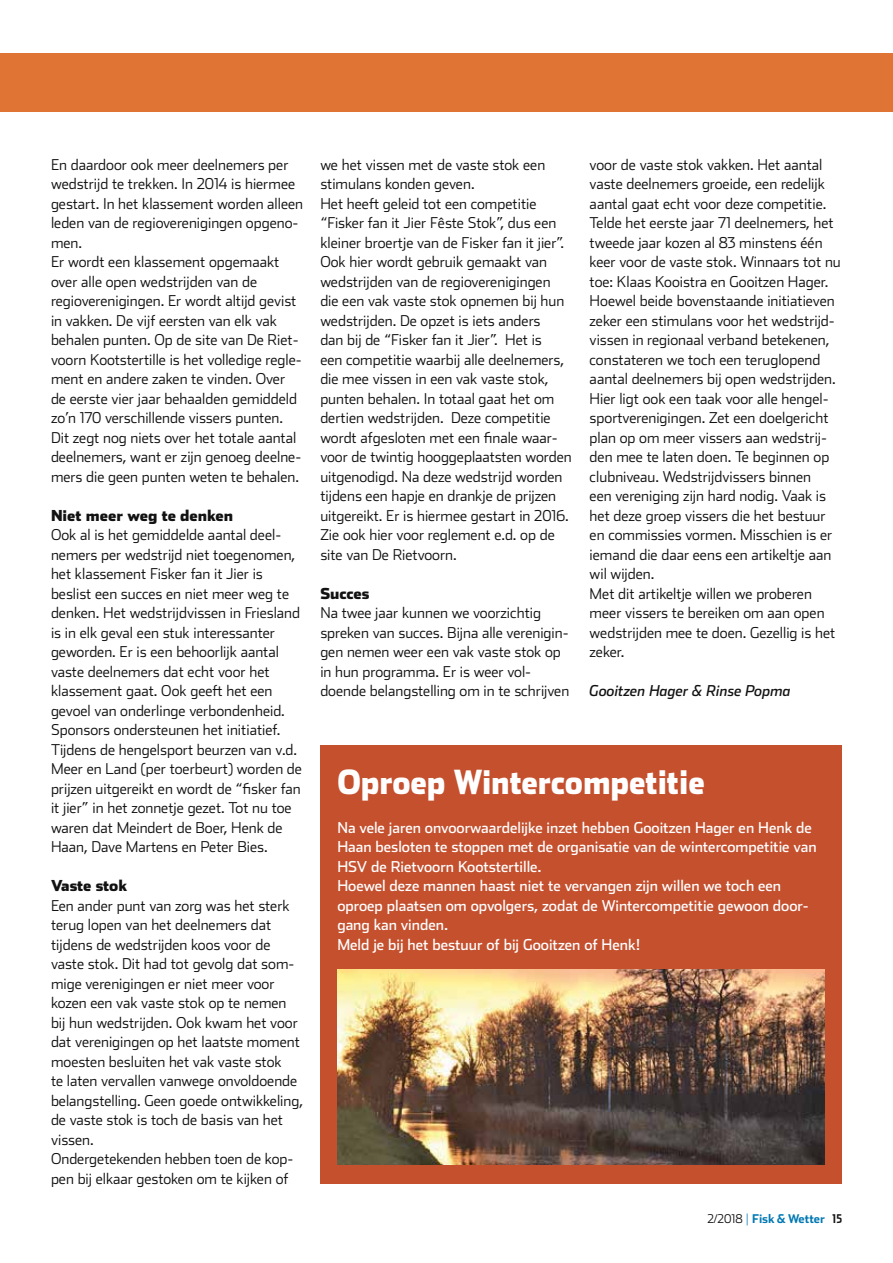
<style>
.page{position:relative;width:893px;height:1263px;background:#fff}
.page>*{position:absolute;margin:0;border:0;box-sizing:border-box;transform-origin:0 0}
.t1{font:900 33px "Stainless";color:#fff;scale:.9 1}
.t2{font:300 15px/19.5px "Stainless";color:#121212}
.t3{font:15px/19.5px "Stainless";color:#fff}
.t4{font:900 15px "Stainless";color:#121212}
.t5{font:italic 15px "Stainless";color:#121212}
.t6{font:700 12px "Stainless";letter-spacing:-.005em;color:#0078b3}
.s1{font-weight:300;color:#121212}
.s2{font-weight:300}
.s3{font-family:"Stainless Comp";color:#121212}
</style>
<div class="page">
<div style="left:320px;top:746px;width:522px;height:438px;background:#c4502e"></div>
<div style="left:0;top:53px;width:893px;height:58px;background:#df7435"></div>
<img style="left:337px;top:969px;width:488px;height:195px">
<p class="t2" style="left:51px;top:154px;width:254px">En daardoor ook meer deelnemers per wedstrijd te trekken. In 2014 is hiermee gestart. In het klassement worden alleen leden van de regioverenigingen opgeno&shy;men.<br>Er wordt een klassement opgemaakt over alle open wedstrijden van de regioverenigingen. Er wordt altijd gevist in vakken. De vijf eersten van elk vak behalen punten. Op de site van De Riet&shy;voorn Kootstertille is het volledige regle&shy;ment en andere zaken te vinden. Over de eerste vier jaar behaalden gemiddeld zo’n 170 verschillende vissers punten.<br>Dit zegt nog niets over het totale aantal deelnemers, want er zijn genoeg deelne&shy;mers die geen punten weten te behalen.</p>
<p class="t4" style="left:51px;top:506px;width:184px">Niet meer weg te denken</p>
<p class="t2" style="left:51px;top:525px;width:252px">Ook al is het gemiddelde aantal deel&shy;nemers per wedstrijd niet toegenomen, het klassement Fisker fan it Jier is beslist een succes en niet meer weg te denken. Het wedstrijdvissen in Friesland is in elk geval een stuk interessanter geworden. Er is een behoorlijk aantal vaste deelnemers dat echt voor het klassement gaat. Ook geeft het een gevoel van onderlinge verbondenheid.<br>Sponsors ondersteunen het initiatief.<br>Tijdens de hengelsport beurzen van v.d.<br>Meer en Land (per toerbeurt) worden de prijzen uitgereikt en wordt de “fisker fan it jier” in het zonnetje gezet. Tot nu toe waren dat Meindert de Boer, Henk de Haan, Dave Martens en Peter Bies.</p>
<p class="t4" style="left:51px;top:876px;width:78px">Vaste stok</p>
<p class="t2" style="left:51px;top:895px;width:254px">Een ander punt van zorg was het sterk terug lopen van het deelnemers dat tijdens de wedstrijden koos voor de vaste stok. Dit had tot gevolg dat som&shy;mige verenigingen er niet meer voor kozen een vak vaste stok op te nemen bij hun wedstrijden. Ook kwam het voor dat verenigingen op het laatste moment moesten besluiten het vak vaste stok<br>te laten vervallen vanwege onvoldoende belangstelling. Geen goede ontwikkeling, de vaste stok is toch de basis van het vissen.<br>Ondergetekenden hebben toen de kop&shy;pen bij elkaar gestoken om te kijken of</p>
<p class="t2" style="left:320px;top:154px;width:253px">we het vissen met de vaste stok een stimulans konden geven.<br>Het heeft geleid tot een competitie “Fisker fan it Jier Fêste Stok”, dus een kleiner broertje van de Fisker fan it jier”.<br>Ook hier wordt gebruik gemaakt van wedstrijden van de regioverenigingen die een vak vaste stok opnemen bij hun wedstrijden. De opzet is iets anders<br>dan bij de “Fisker fan it Jier”. Het is<br>een competitie waarbij alle deelnemers, die mee vissen in een vak vaste stok, punten behalen. In totaal gaat het om dertien wedstrijden. Deze competitie wordt afgesloten met een finale waar&shy;voor de twintig hooggeplaatsten worden uitgenodigd. Na deze wedstrijd worden tijdens een hapje en drankje de prijzen uitgereikt. Er is hiermee gestart in 2016.<br>Zie ook hier voor reglement e.d. op de site van De Rietvoorn.</p>
<p class="t4" style="left:320px;top:584px;width:51px">Succes</p>
<p class="t2" style="left:320px;top:603px;width:250px">Na twee jaar kunnen we voorzichtig spreken van succes. Bijna alle verenigin&shy;gen nemen weer een vak vaste stok op in hun programma. Er is weer vol&shy;doende belangstelling om in te schrijven</p>
<p class="t2" style="left:590px;top:154px;width:253px">voor de vaste stok vakken. Het aantal vaste deelnemers groeide, een redelijk aantal gaat echt voor deze competitie.<br>Telde het eerste jaar 71 deelnemers, het tweede jaar kozen al 83 minstens één keer voor de vaste stok. Winnaars tot nu toe: Klaas Kooistra en Gooitzen Hager.<br>Hoewel beide bovenstaande initiatieven zeker een stimulans voor het wedstrijd&shy;vissen in regionaal verband betekenen, constateren we toch een teruglopend aantal deelnemers bij open wedstrijden.<br>Hier ligt ook een taak voor alle hengel&shy;sportverenigingen. Zet een doelgericht plan op om meer vissers aan wedstrij&shy;den mee te laten doen. Te beginnen op clubniveau. Wedstrijdvissers binnen<br>een vereniging zijn hard nodig. Vaak is het deze groep vissers die het bestuur en commissies vormen. Misschien is er iemand die daar eens een artikeltje aan wil wijden.<br>Met dit artikeltje willen we proberen meer vissers te bereiken om aan open wedstrijden mee te doen. Gezellig is het zeker.</p>
<p class="t5" style="left:590px;top:682px;width:203px">Gooitzen Hager &amp; Rinse Popma</p>
<h1 class="t1" style="left:337px;top:761px;width:410px">Oproep Wintercompetitie</h1>
<p class="t3" style="left:337px;top:817px;width:481px">Na vele jaren onvoorwaardelijke inzet hebben Gooitzen Hager en Henk de Haan besloten te stoppen met de organisatie van de wintercompetitie van HSV de Rietvoorn Kootstertille.<br>Hoewel deze mannen haast niet te vervangen zijn willen we toch een oproep plaatsen om opvolgers, zodat de Wintercompetitie gewoon door&shy;gang kan vinden.<br>Meld je bij het bestuur of bij Gooitzen of Henk!</p>
<p class="t6" style="left:707px;top:1211px;width:136px"><span class="s1">2/2018</span> <span class="s2">|</span> Fisk &amp; Wetter <span class="s3">15</span></p>
</div>
